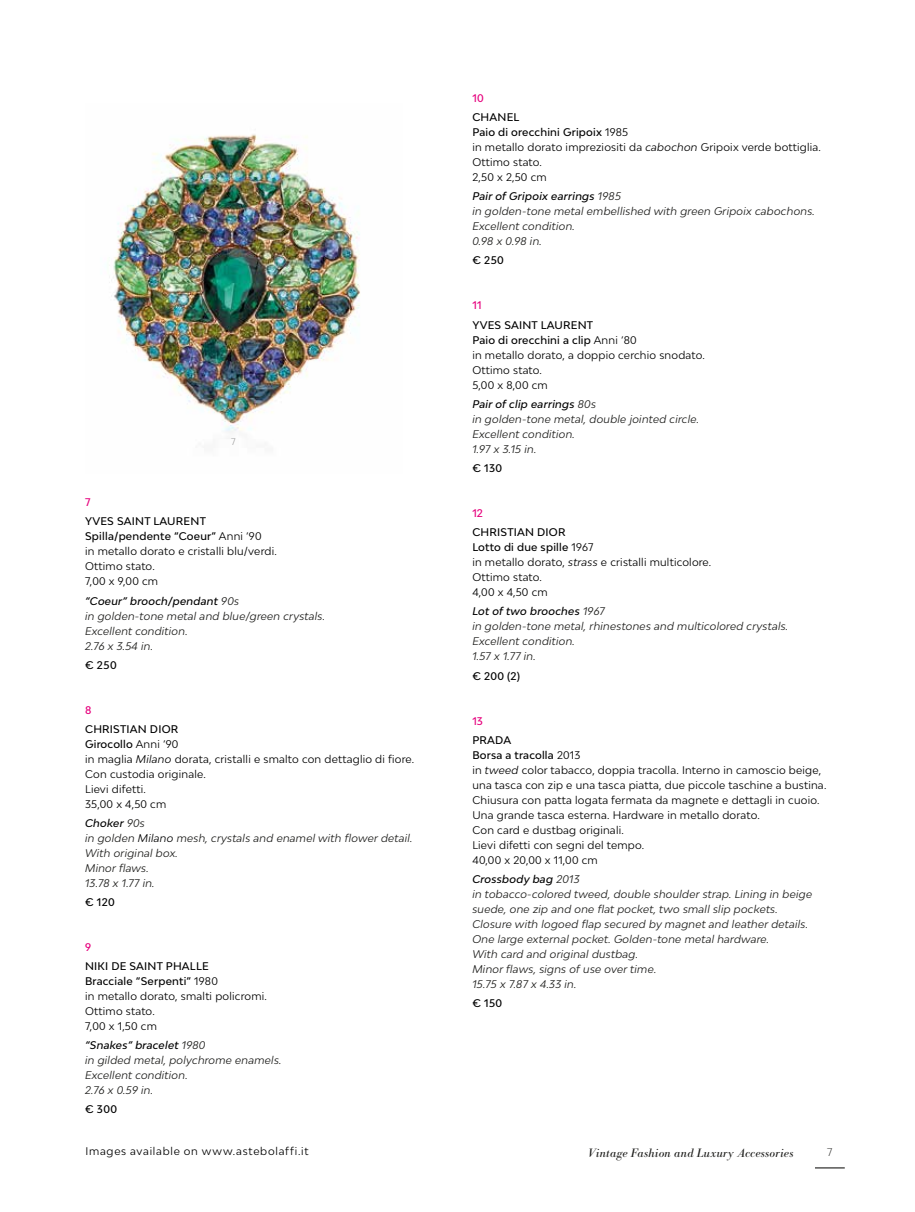
<style>
.page{position:relative;width:915px;height:1212px;background:#fff}
.page>*{position:absolute;margin:0;border:0;box-sizing:border-box;transform-origin:0 0}
.t1{font:italic 12px "Bodoni BE";letter-spacing:.025em;color:#1d1d1b}
.t2{font:10.5px/15px "Bw Modelica";letter-spacing:.02em;color:#000}
.t3{font:italic 10.5px/15px "Bw Modelica";letter-spacing:.02em;color:#1d1d1b}
.t4{font:10.5px "Bw Modelica";letter-spacing:.07em;color:#000}
.t5{font:500 10.5px "Bw Modelica";letter-spacing:.04em;color:#000}
.t6{font:500 10.5px "Bw Modelica";letter-spacing:.015em;color:#e6007d}
.t7{font:300 10.5px "Bw Modelica";color:#1d1d1b}
.t8{font:300 9px "Bw Modelica";color:#878787}
.s1{font-weight:500}
.s2{font-weight:500;color:#000}
.s3{font-style:italic}
.s4{color:#000}
</style>
<div class="page">
<hr style="left:814px;top:1167px;width:30px;height:1px;background:#1d1d1b">
<img style="left:109px;top:134px;width:251px;height:298px">
<p class="t8" style="left:231px;top:436px;width:6px">7</p>
<p class="t6" style="left:85px;top:495px;width:7px">7</p>
<p class="t2" style="left:85px;top:514px;width:193px"><span class="s1">YVES SAINT LAURENT<br>Spilla/pendente “Coeur”</span> Anni ‘90<br>in metallo dorato e cristalli blu/verdi.<br>Ottimo stato.<br>7,00 x 9,00 cm</p>
<p class="t3" style="left:85px;top:593px;width:241px"><span class="s2">“Coeur” brooch/pendant</span> 90s<br>in golden-tone metal and blue/green crystals.<br>Excellent condition.<br>2.76 x 3.54 in.</p>
<p class="t5" style="left:85px;top:658px;width:33px">€ 250</p>
<p class="t6" style="left:85px;top:703px;width:8px">8</p>
<p class="t2" style="left:85px;top:721px;width:330px"><span class="s1">CHRISTIAN DIOR<br>Girocollo</span> Anni ‘90<br>in maglia <span class="s3">Milano</span> dorata, cristalli e smalto con dettaglio di fiore.<br>Con custodia originale.<br>Lievi difetti.<br>35,00 x 4,50 cm</p>
<p class="t3" style="left:85px;top:815px;width:329px"><span class="s2">Choker</span> 90s<br>in golden <span class="s4">Milano</span> mesh, crystals and enamel with flower detail.<br>With original box.<br>Minor flaws.<br>13.78 x 1.77 in.</p>
<p class="t5" style="left:85px;top:895px;width:31px">€ 120</p>
<p class="t6" style="left:85px;top:940px;width:8px">9</p>
<p class="t2" style="left:85px;top:958px;width:183px"><span class="s1">NIKI DE SAINT PHALLE<br>Bracciale “Serpenti”</span> 1980<br>in metallo dorato, smalti policromi.<br>Ottimo stato.<br>7,00 x 1,50 cm</p>
<p class="t3" style="left:85px;top:1038px;width:198px"><span class="s2">“Snakes” bracelet</span> 1980<br>in gilded metal, polychrome enamels.<br>Excellent condition.<br>2.76 x 0.59 in.</p>
<p class="t5" style="left:85px;top:1102px;width:34px">€ 300</p>
<p class="t6" style="left:472px;top:91px;width:13px">10</p>
<p class="t2" style="left:472px;top:109px;width:350px"><span class="s1">CHANEL<br>Paio di orecchini Gripoix</span> 1985<br>in metallo dorato impreziositi da <span class="s3">cabochon</span> Gripoix verde bottiglia.<br>Ottimo stato.<br>2,50 x 2,50 cm</p>
<p class="t3" style="left:472px;top:189px;width:344px"><span class="s2">Pair of Gripoix earrings</span> 1985<br>in golden-tone metal embellished with green Gripoix cabochons.<br>Excellent condition.<br>0.98 x 0.98 in.</p>
<p class="t5" style="left:472px;top:254px;width:33px">€ 250</p>
<p class="t6" style="left:472px;top:299px;width:11px">11</p>
<p class="t2" style="left:472px;top:317px;width:234px"><span class="s1">YVES SAINT LAURENT<br>Paio di orecchini a clip</span> Anni ‘80<br>in metallo dorato, a doppio cerchio snodato.<br>Ottimo stato.<br>5,00 x 8,00 cm</p>
<p class="t3" style="left:472px;top:396px;width:228px"><span class="s2">Pair of clip earrings</span> 80s<br>in golden-tone metal, double jointed circle.<br>Excellent condition.<br>1.97 x 3.15 in.</p>
<p class="t5" style="left:472px;top:461px;width:31px">€ 130</p>
<p class="t6" style="left:472px;top:506px;width:12px">12</p>
<p class="t2" style="left:472px;top:524px;width:240px"><span class="s1">CHRISTIAN DIOR<br>Lotto di due spille</span> 1967<br>in metallo dorato, <span class="s3">strass</span> e cristalli multicolore.<br>Ottimo stato.<br>4,00 x 4,50 cm</p>
<p class="t3" style="left:472px;top:604px;width:317px"><span class="s2">Lot of two brooches</span> 1967<br>in golden-tone metal, rhinestones and multicolored crystals.<br>Excellent condition.<br>1.57 x 1.77 in.</p>
<p class="t5" style="left:472px;top:669px;width:49px">€ 200 (2)</p>
<p class="t6" style="left:472px;top:714px;width:12px">13</p>
<p class="t2" style="left:472px;top:732px;width:355px"><span class="s1">PRADA<br>Borsa a tracolla</span> 2013<br>in <span class="s3">tweed</span> color tabacco, doppia tracolla. Interno in camoscio beige, una tasca con zip e una tasca piatta, due piccole taschine a bustina.<br>Chiusura con patta logata fermata da magnete e dettagli in cuoio.<br>Una grande tasca esterna. Hardware in metallo dorato.<br>Con card e dustbag originali.<br>Lievi difetti con segni del tempo.<br>40,00 x 20,00 x 11,00 cm</p>
<p class="t3" style="left:472px;top:871px;width:341px"><span class="s2">Crossbody bag</span> 2013<br>in tobacco-colored tweed, double shoulder strap. Lining in beige suede, one zip and one flat pocket, two small slip pockets.<br>Closure with logoed flap secured by magnet and leather details.<br>One large external pocket. Golden-tone metal hardware.<br>With card and original dustbag.<br>Minor flaws, signs of use over time.<br>15.75 x 7.87 x 4.33 in.</p>
<p class="t5" style="left:472px;top:996px;width:31px">€ 150</p>
<p class="t4" style="left:85px;top:1144px;width:224px">Images available on www.astebolaffi.it</p>
<p class="t1" style="left:588px;top:1146px;width:207px">Vintage Fashion and Luxury Accessories</p>
<p class="t7" style="left:827px;top:1146px;width:7px">7</p>
</div>
